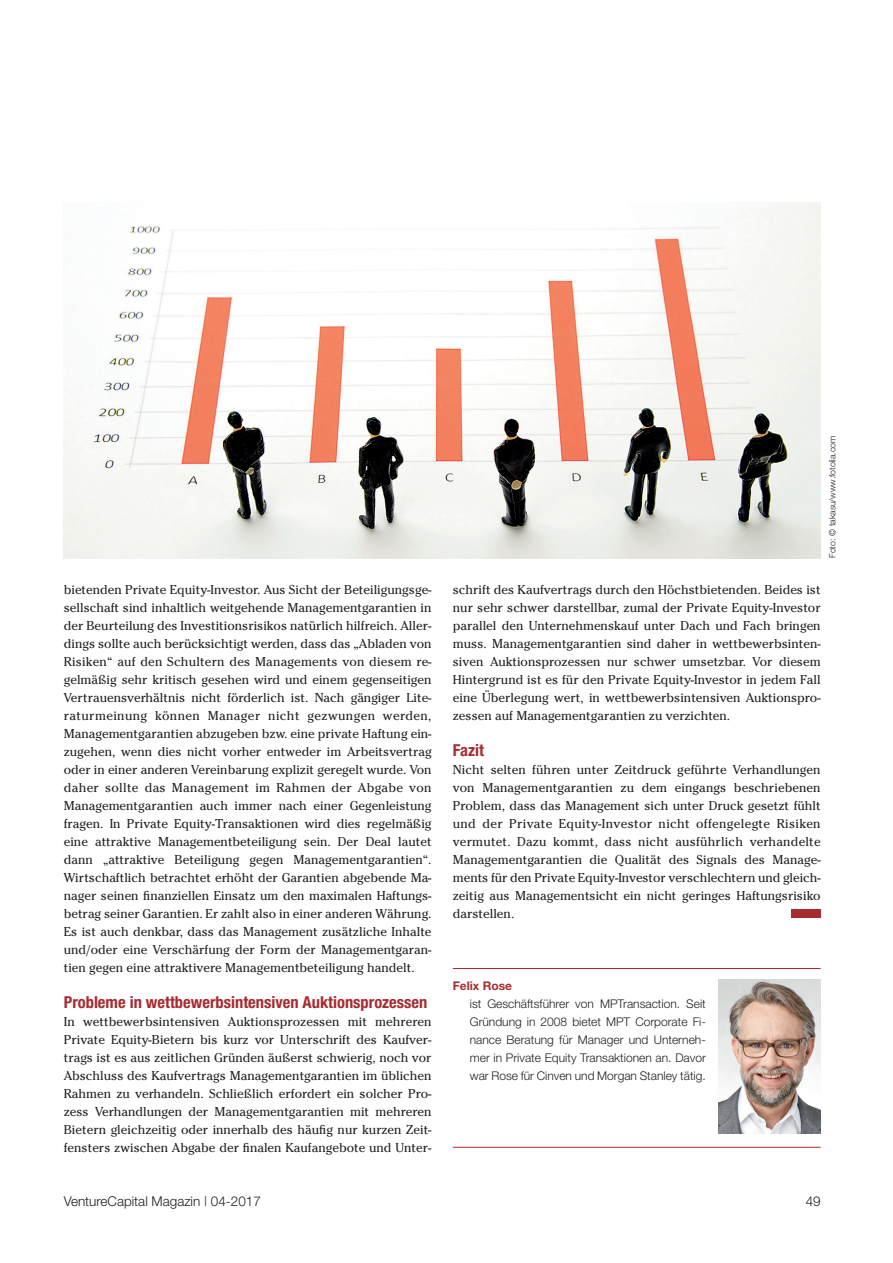
<style>
.page{position:relative;width:893px;height:1263px;background:#fff}
.page>*{position:absolute;margin:0;border:0;box-sizing:border-box;transform-origin:0 0}
.t1{font:700 condensed 16.5px "Helvetica Neue";color:#a72b30}
.t2{font:300 13.5px "Helvetica Neue";color:#231f20}
.t3{font:12.75px/18px "Cheltenham";color:#231f20;text-align:justify}
.t4{font:300 12px/18px "Helvetica Neue";color:#231f20;text-align:justify}
.t5{font:700 12px "Helvetica Neue";color:#a72b30}
.t6{font:300 8.7px "Helvetica Neue";color:#231f20}
</style>
<div class="page">
<img style="left:64px;top:202px;width:757px;height:356px">
<div style="left:791px;top:909px;width:30px;height:9px;background:#a72b30"></div>
<hr style="left:453px;top:968px;width:368px;height:1px;background:#a72b30">
<hr style="left:453px;top:1147px;width:368px;height:1px;background:#a72b30">
<img style="left:718px;top:980px;width:103px;height:153px">
<p class="t3" style="left:64px;top:580px;width:369px">bietenden Private Equity-Investor. Aus Sicht der Beteiligungsge&shy;sellschaft sind inhaltlich weitgehende Managementgarantien in der Beurteilung des Investitionsrisikos natürlich hilfreich. Aller&shy;dings sollte auch berücksichtigt werden, dass das „Abladen von Risiken“ auf den Schultern des Managements von diesem re&shy;gelmäßig sehr kritisch gesehen wird und einem gegenseitigen Vertrauensverhältnis nicht förderlich ist. Nach gängiger Lite&shy;raturmeinung können Manager nicht gezwungen werden, Managementgarantien abzugeben bzw. eine private Haftung ein&shy;zugehen, wenn dies nicht vorher entweder im Arbeitsvertrag oder in einer anderen Vereinbarung explizit geregelt wurde. Von daher sollte das Management im Rahmen der Abgabe von Managementgarantien auch immer nach einer Gegenleistung fragen. In Private Equity-Transaktionen wird dies regelmäßig eine attraktive Managementbeteiligung sein. Der Deal lautet dann „attraktive Beteiligung gegen Managementgarantien“.<br>Wirtschaftlich betrachtet erhöht der Garantien abgebende Ma&shy;nager seinen finanziellen Einsatz um den maximalen Haftungs&shy;betrag seiner Garantien. Er zahlt also in einer anderen Währung.<br>Es ist auch denkbar, dass das Management zusätzliche Inhalte und/oder eine Verschärfung der Form der Managementgaran&shy;tien gegen eine attraktivere Managementbeteiligung handelt.</p>
<p class="t1" style="left:64px;top:992px;width:365px">Probleme in wettbewerbsintensiven Auktionsprozessen</p>
<p class="t3" style="left:64px;top:1012px;width:369px">In wettbewerbsintensiven Auktionsprozessen mit mehreren Private Equity-Bietern bis kurz vor Unterschrift des Kaufver&shy;trags ist es aus zeitlichen Gründen äußerst schwierig, noch vor Abschluss des Kaufvertrags Managementgarantien im üblichen Rahmen zu verhandeln. Schließlich erfordert ein solcher Pro&shy;zess Verhandlungen der Managementgarantien mit mehreren Bietern gleichzeitig oder innerhalb des häufig nur kurzen Zeit&shy;fensters zwischen Abgabe der finalen Kaufangebote und Unter-</p>
<p class="t6" style="left:827px;top:558px;width:124px;rotate:-90deg">Foto: © takasu/www.fotolia.com</p>
<p class="t3" style="left:453px;top:580px;width:369px">schrift des Kaufvertrags durch den Höchstbietenden. Beides ist nur sehr schwer darstellbar, zumal der Private Equity-Investor parallel den Unternehmenskauf unter Dach und Fach bringen muss. Managementgarantien sind daher in wettbewerbsinten&shy;siven Auktionsprozessen nur schwer umsetzbar. Vor diesem Hintergrund ist es für den Private Equity-Investor in jedem Fall eine Überlegung wert, in wettbewerbsintensiven Auktionspro&shy;zessen auf Managementgarantien zu verzichten.</p>
<p class="t1" style="left:453px;top:740px;width:33px">Fazit</p>
<p class="t3" style="left:453px;top:760px;width:369px">Nicht selten führen unter Zeitdruck geführte Verhandlungen von Managementgarantien zu dem eingangs beschriebenen Problem, dass das Management sich unter Druck gesetzt fühlt und der Private Equity-Investor nicht offengelegte Risiken vermutet. Dazu kommt, dass nicht ausführlich verhandelte Managementgarantien die Qualität des Signals des Manage&shy;ments für den Private Equity-Investor verschlechtern und gleich&shy;zeitig aus Managementsicht ein nicht geringes Haftungsrisiko darstellen.</p>
<p class="t5" style="left:453px;top:978px;width:61px">Felix Rose</p>
<p class="t4" style="left:470px;top:994px;width:238px">ist Geschäftsführer von MPTransaction. Seit Gründung in 2008 bietet MPT Corporate Fi&shy;nance Beratung für Manager und Unterneh&shy;mer in Private Equity Transaktionen an. Davor war Rose für Cinven und Morgan Stanley tätig.</p>
<p class="t2" style="left:64px;top:1192px;width:199px">VentureCapital Magazin | 04-2017</p>
<p class="t2" style="left:806px;top:1192px;width:17px">49</p>
</div>
